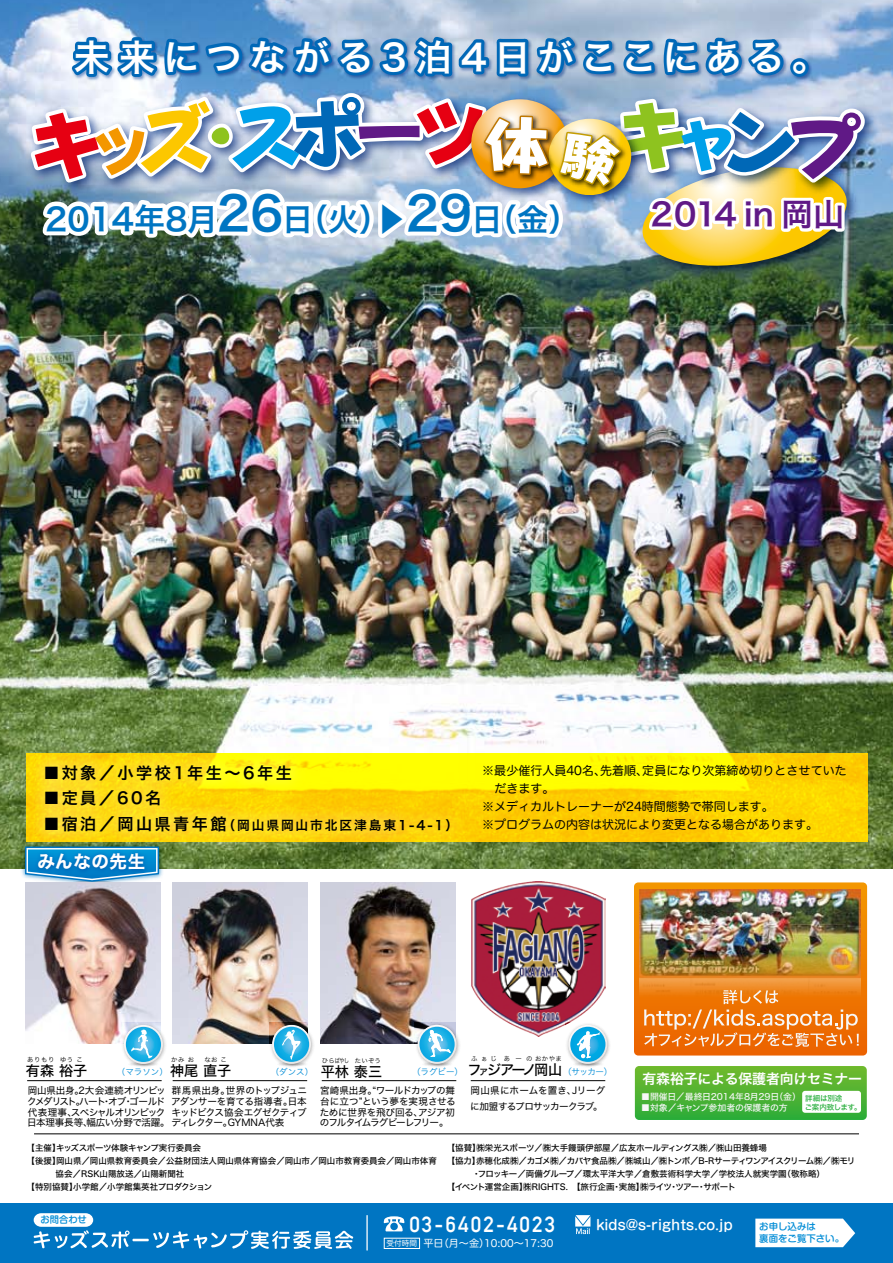
<style>
.page{position:relative;width:893px;height:1263px;background:#fff}
.page>*{position:absolute;margin:0;border:0;box-sizing:border-box;transform-origin:0 0}
.t1{font:36.15px "Hira Kaku Std W6";letter-spacing:.205em;color:#fff}
.t2{font:31.35px "Hira Kaku Std W6";color:#601986}
.t3{font:31.2px "Hira Kaku Std W6";color:#0075c2}
.t4{font:21.75px "Alte DIN1451 Mittelschrift";letter-spacing:.1em;color:#fff}
.t5{font:17.55px "Hira Kaku Std W7";letter-spacing:.04em;color:#fff}
.t6{font:16.2px "Hira Kaku Std W6";letter-spacing:.15em;color:#000}
.t7{font:14.1px "Hira Kaku Std W5";color:#000}
.t8{font:13.95px "Hira Kaku Std W6";letter-spacing:-.015em;color:#fff}
.t9{font:500 13.5px "Shin M Go Pro";color:#fff}
.t10{font:12.75px "Hira Kaku Std W6";letter-spacing:.15em;color:#000}
.t11{font:12px "Hira Maru Std W4";color:#000}
.t12{font:10.05px "Hira Maru Std W4";color:#fff}
.t13{font:9.6px/10.6px "Hira Kaku Std W4";letter-spacing:-.045em;color:#000;text-align:justify}
.t14{font:9.6px "Hira Kaku Std W4";letter-spacing:-.02em;color:#000}
.t15{font:9.6px "Hira Kaku Std W4";letter-spacing:-.015em;color:#000}
.t16{font:9.6px "Hira Kaku Std W4";letter-spacing:-.025em;color:#000}
.t17{font:9.6px "Hira Kaku Std W4";letter-spacing:-.07em;color:#000}
.t18{font:500 9.45px/11.2px "Shin M Go Pro";color:#008cd6}
.t19{font:500 9.3px "Shin M Go Pro";color:#008cd6}
.t20{font:8.85px "Hira Kaku Std W5";color:#f7f7f7}
.t21{font:8.85px "Hira Kaku Std W5";letter-spacing:-.02em;color:#f7f7f7}
.t22{font:8.55px "Hira Kaku Std W5";letter-spacing:-.01em;color:#000}
.t23{font:8.55px "Hira Kaku Std W5";letter-spacing:-.085em;color:#000}
.t24{font:8.55px "Hira Kaku Std W3";color:#008cd6}
.t25{font:8.55px "Hira Kaku Std W5";letter-spacing:-.035em;color:#000}
.t26{font:7.5px/9px "Hira Kaku Std W5";letter-spacing:-.02em;color:#23ac38}
.t27{font:6.45px "Hira Kaku Std W3";letter-spacing:.06em;color:#000}
.t28{font:6.45px "Hira Kaku Std W3";letter-spacing:.255em;color:#000}
.t29{font:6.45px "Hira Kaku Std W3";letter-spacing:.005em;color:#000}
.s1{font-size:46.8px}
.s2{font-family:"Koz Go Pro"}
.s3{font-size:16.2px}
.s4{font-size:10.5px}
.s5{font-size:7.65px}
</style>
<div class="page">
<img style="left:0;top:0;width:893px;height:928px">
<div style="left:0;top:1203px;width:893px;height:60px;background:#0075c2"></div>
<img style="left:19px;top:840px;width:147px;height:48px">
<svg style="left:22px;top:859px;width:141px;height:26px"></svg>
<img style="left:31px;top:859px;width:121px;height:24px">
<svg style="left:34px;top:1213px;width:319px;height:36px"></svg>
<svg style="left:755px;top:1218px;width:100px;height:29px;background:#eaf3f9"></svg>
<svg style="left:384px;top:1216px;width:20px;height:15px"></svg>
<div style="left:384px;top:1238px;width:36px;height:11px;border:1px solid #fff"></div>
<hr style="left:366px;top:1215px;width:2px;height:35px;background:#fff">
<svg style="left:575px;top:1215px;width:15px;height:19px"></svg>
<hr style="left:173px;top:1080px;width:134px;height:1px;background:#000">
<hr style="left:27px;top:1080px;width:135px;height:1px;background:#000">
<hr style="left:322px;top:1080px;width:134px;height:1px;background:#000">
<img style="left:321px;top:883px;width:135px;height:161px">
<img style="left:172px;top:883px;width:135px;height:161px">
<hr style="left:34px;top:1133px;width:825px;height:1px;background:#000">
<img style="left:634px;top:882px;width:233px;height:173px">
<img style="left:406px;top:1007px;width:54px;height:61px">
<svg style="left:429px;top:1030px;width:22px;height:27px"></svg>
<img style="left:259px;top:1007px;width:64px;height:75px">
<svg style="left:282px;top:1030px;width:19px;height:30px"></svg>
<svg style="left:491px;top:754px;width:376px;height:88px;background:#fddb00"></svg>
<img style="left:21px;top:742px;width:470px;height:117px">
<img style="left:448px;top:1058px;width:158px;height:24px">
<hr style="left:471px;top:1080px;width:134px;height:1px;background:#000">
<img style="left:471px;top:881px;width:134px;height:155px">
<img style="left:567px;top:1069px;width:39px;height:1px">
<img style="left:564px;top:1020px;width:42px;height:49px">
<img style="left:566px;top:1022px;width:44px;height:45px">
<svg style="left:570px;top:1027px;width:35px;height:35px"></svg>
<svg style="left:577px;top:1031px;width:23px;height:27px"></svg>
<img style="left:26px;top:883px;width:134px;height:160px">
<svg style="left:635px;top:1066px;width:232px;height:54px;background:#51b332"></svg>
<div style="left:802px;top:1091px;width:59px;height:22px;background:#fff;border-radius:3px"></div>
<img style="left:109px;top:1007px;width:66px;height:74px">
<svg style="left:131px;top:1029px;width:21px;height:29px"></svg>
<img style="left:25px;top:0;width:842px;height:336px">
<h1 class="t1" style="left:74px;top:29px;width:755px">未来につながる3泊4日がここにある。</h1>
<h3 class="t3" style="left:45px;top:195px;width:536px">2014年8月<span class="s1">26</span>日（火）<span class="s2">▶</span><span class="s1">29</span>日（金）</h3>
<h2 class="t2" style="left:650px;top:190px;width:195px">2014 in 岡山</h2>
<h3 class="t6" style="left:43px;top:760px;width:250px">■対象／小学校1年生～6年生</h3>
<h3 class="t6" style="left:43px;top:786px;width:119px">■定員／60名</h3>
<h3 class="t10" style="left:43px;top:815px;width:425px"><span class="s3">■宿泊／岡山県青年館</span>（岡山県岡山市北区津島東1-4-1）　</h3>
<h3 class="t5" style="left:37px;top:847px;width:109px">みんなの先生</h3>
<h3 class="t11" style="left:482px;top:761px;width:366px">※最少催行人員40名、先着順、定員になり次第締め切りとさせていた</h3>
<h3 class="t11" style="left:494px;top:779px;width:61px">だきます。</h3>
<h3 class="t11" style="left:482px;top:797px;width:293px">※メディカルトレーナーが24時間態勢で帯同します。</h3>
<h3 class="t11" style="left:482px;top:815px;width:338px">※プログラムの内容は状況により変更となる場合があります。</h3>
<p class="t28" style="left:471px;top:1054px;width:92px">ふぁじ あ ー のおかやま</p>
<p class="t27" style="left:171px;top:1054px;width:57px">かみ お 　なお こ</p>
<p class="t27" style="left:27px;top:1054px;width:57px">ありもり　ゆう こ</p>
<p class="t13" style="left:27px;top:1085px;width:140px">岡山県出身。2大会連続オリンピックメダリスト。ハート・オブ・ゴールド代表理事、スペシャルオリンピック</p>
<p class="t13" style="left:470px;top:1083px;width:137px;line-height:15.5px">岡山県にホームを置き、Jリーグに加盟するプロサッカークラブ。</p>
<p class="t29" style="left:322px;top:1055px;width:60px">ひらばやし たいぞう</p>
<h3 class="t7" style="left:468px;top:1059px;width:96px">フ<span class="s4">ァ</span>ジアーノ岡山</h3>
<h3 class="t7" style="left:170px;top:1059px;width:63px">神尾 直子</h3>
<h3 class="t7" style="left:26px;top:1060px;width:63px">有森 裕子</h3>
<h3 class="t7" style="left:321px;top:1060px;width:63px">平林 泰三</h3>
<p class="t24" style="left:271px;top:1065px;width:44px">（ダンス）</p>
<p class="t24" style="left:412px;top:1065px;width:53px">（ラグビー）</p>
<p class="t24" style="left:563px;top:1065px;width:51px">（サッカー）</p>
<p class="t24" style="left:117px;top:1065px;width:53px">（マラソン）</p>
<p class="t13" style="left:320px;top:1085px;width:137px">宮崎県出身。“ワールドカップの舞台に立つ”という夢を実現させるために世界を飛び回る、アジア初のフルタイムラグビーレフリー。</p>
<p class="t15" style="left:172px;top:1083px;width:137px">群馬県出身。世界のトップジュニ</p>
<p class="t16" style="left:171px;top:1094px;width:137px">アダンサーを育てる指導者。日本</p>
<p class="t17" style="left:171px;top:1105px;width:137px">キッドビクス協会エグゼクティブ</p>
<p class="t14" style="left:27px;top:1115px;width:259px">日本理事長等、幅広い分野で活躍。ディレクター。GYMNA代表</p>
<h3 class="t8" style="left:642px;top:1068px;width:221px">有森裕子による保護者向けセミナー</h3>
<p class="t20" style="left:641px;top:1090px;width:161px">■開催日／最終日2014年8月29日（金）</p>
<p class="t21" style="left:641px;top:1101px;width:148px">■対象／キャンプ参加者の保護者の方</p>
<p class="t26" style="left:805px;top:1093px;width:58px">詳細は別途<br>ご案内致します。</p>
<p class="t25" style="left:26px;top:1142px;width:176px">【主催】キッズスポーツ体験キャンプ実行委員会</p>
<p class="t22" style="left:26px;top:1154px;width:412px">【後援】岡山県／岡山県教育委員会／公益財団法人岡山県体育協会／岡山市／岡山市教育委員会／岡山市体育</p>
<p class="t22" style="left:55px;top:1167px;width:130px">協会／RSK山陽放送／山陽新聞社</p>
<p class="t22" style="left:26px;top:1180px;width:195px">【特別協賛】小学館／小学館集英社プロダクション　</p>
<p class="t22" style="left:447px;top:1142px;width:322px">【協賛】㈱栄光スポーツ／㈱大手饅頭伊部屋／広友ホールディングス㈱／㈱山田養蜂場</p>
<p class="t23" style="left:447px;top:1154px;width:410px">【協力】赤穂化成㈱／カゴメ㈱／カバヤ食品㈱／㈱城山／㈱トンボ／B-Rサーティワンアイスクリーム㈱／㈱モリ</p>
<p class="t22" style="left:472px;top:1167px;width:355px">・フロッキー／両備グループ／環太平洋大学／倉敷芸術科学大学／学校法人就実学園（敬称略）</p>
<p class="t22" style="left:447px;top:1180px;width:299px">【イベント運営企画】㈱RIGHTS.　【旅行企画・実施】㈱ライツ・ツアー・サポート　</p>
<h3 class="t4" style="left:409px;top:1211px;width:147px">03-6402-4023</h3>
<p class="t12" style="left:387px;top:1236px;width:168px"><span class="s5">受付時間</span> 平日（月～金）10:00～17:30</p>
<p class="t19" style="left:41px;top:1212px;width:48px">お問合わせ</p>
<h3 class="t9" style="left:596px;top:1214px;width:138px">kids@s-rights.co.jp</h3>
<p class="t18" style="left:759px;top:1220px;width:86px">お申し込みは<br>裏面をご覧下さい。</p>
</div>
